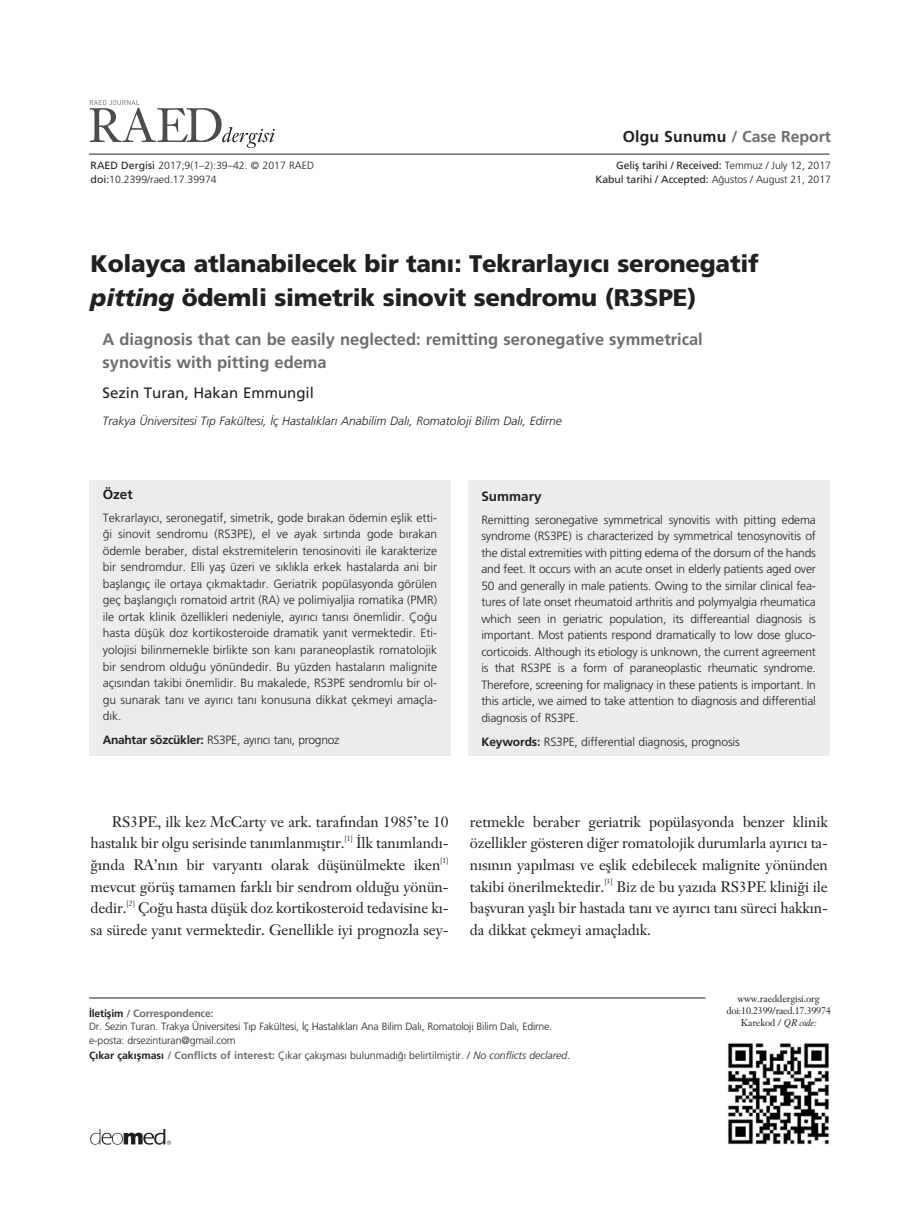
<style>
.page{position:relative;width:919px;height:1217px;background:#fff}
.page>*{position:absolute;margin:0;border:0;box-sizing:border-box;transform-origin:0 0}
.t1{font:900 24px/33.9px "Frutiger";letter-spacing:-.01em;color:#231f20}
.t2{font:700 16.5px/23px "Frutiger";color:#6c6d70}
.t3{font:700 15.75px "Frutiger";letter-spacing:.005em;color:#6c6d70}
.t4{font:15px/21.6px "Janson Text";letter-spacing:-.01em;color:#231f20}
.t5{font:15px "Frutiger";color:#231f20}
.t6{font:700 13.5px "Frutiger";color:#231f20}
.t7{font:300 12px/16.5px "Frutiger";letter-spacing:-.01em;color:#231f20;text-align:justify}
.t8{font:italic 300 12px "Frutiger";color:#231f20}
.t9{font:300 10.5px/13.5px "Frutiger";letter-spacing:-.015em;color:#231f20}
.t10{font:10.5px/13.5px "Frutiger";letter-spacing:-.01em;color:#231f20;text-align:right}
.t11{font:9.75px/12px "Janson Text";letter-spacing:-.015em;color:#231f20;text-align:center}
.t12{font:7.5px "Janson Text";color:#231f20}
.s1{font-weight:400}
.s2{color:#231f20}
.s3{font-weight:300}
.s4{font-style:italic}
.s5{font-weight:700}
.s6{font-weight:700;color:#6c6d70}
</style>
<div class="page">
<hr style="left:89px;top:997px;width:616px;height:1px;background:#231f20">
<img style="left:727px;top:1042px;width:102px;height:103px">
<svg style="left:90px;top:1129px;width:81px;height:15px"></svg>
<div style="left:468px;top:480px;width:361px;height:275px;background:#ececee"></div>
<hr style="left:89px;top:154px;width:740px;height:1px;background:#231f20">
<svg style="left:90px;top:100px;width:185px;height:48px"></svg>
<div style="left:89px;top:480px;width:361px;height:275px;background:#ececee"></div>
<p class="t9" style="left:91px;top:160px;width:225px"><span class="s1">RAED Dergisi</span> 2017;9(1–2):39–42. © 2017 RAED <span class="s1">doi:</span>10.2399/raed.17.39974</p>
<h3 class="t3" style="left:622px;top:130px;width:210px"><span class="s2">Olgu Sunumu</span> / Case Report</h3>
<p class="t10" style="left:595px;top:160px;width:237px">Gelifl tarihi / Received: <span class="s3">Temmuz / July 12, 2017<br></span>Kabul tarihi / Accepted: <span class="s3">A¤ustos / August 21, 2017</span></p>
<h1 class="t1" style="left:91px;top:249px;width:669px">Kolayca atlanabilecek bir tan›: Tekrarlay›c› seronegatif <span class="s4">pitting</span> ödemli simetrik sinovit sendromu (R3SPE)</h1>
<h2 class="t2" style="left:102px;top:329px;width:601px">A diagnosis that can be easily neglected: remitting seronegative symmetrical synovitis with pitting edema</h2>
<p class="t5" style="left:102px;top:387px;width:213px">Sezin Turan, Hakan Emmungil</p>
<p class="t8" style="left:102px;top:415px;width:460px">Trakya Üniversitesi T›p Fakültesi, ‹ç Hastal›klar› Anabilim Dal›, Romatoloji Bilim Dal›, Edirne</p>
<p class="t6" style="left:103px;top:489px;width:32px">Özet</p>
<p class="t7" style="left:103px;top:510px;width:336px">Tekrarlay›c›, seronegatif, simetrik, gode b›rakan ödemin efllik etti-¤i sinovit sendromu (RS3PE), el ve ayak s›rt›nda gode b›rakan ödemle beraber, distal ekstremitelerin tenosinoviti ile karakterize bir sendromdur. Elli yafl üzeri ve s›kl›kla erkek hastalarda ani bir bafllang›ç ile ortaya ç›kmaktad›r. Geriatrik popülasyonda görülen geç bafllang›çl› romatoid artrit (RA) ve polimiyaljia romatika (PMR) ile ortak klinik özellikleri nedeniyle, ay›r›c› tan›s› önemlidir. Ço¤u hasta düflük doz kortikosteroide dramatik yan›t vermektedir. Eti&shy;yolojisi bilinmemekle birlikte son kan› paraneoplastik romatolojik bir sendrom oldu¤u yönündedir. Bu yüzden hastalar›n malignite aç›s›ndan takibi önemlidir. Bu makalede, RS3PE sendromlu bir ol&shy;gu sunarak tan› ve ay›r›c› tan› konusuna dikkat çekmeyi amaçla&shy;d›k.</p>
<p class="t7" style="left:103px;top:732px;width:238px"><span class="s5">Anahtar sözcükler:</span> RS3PE, ay›r›c› tan›, prognoz</p>
<p class="t6" style="left:481px;top:490px;width:62px">Summary</p>
<p class="t7" style="left:481px;top:512px;width:336px">Remitting seronegative symmetrical synovitis with pitting edema syndrome (RS3PE) is characterized by symmetrical tenosynovitis of the distal extremities with pitting edema of the dorsum of the hands and feet. It occurs with an acute onset in elderly patients aged over 50 and generally in male patients. Owing to the similar clinical fea&shy;tures of late onset rheumatoid arthritis and polymyalgia rheumatica which seen in geriatric population, its differeantial diagnosis is important. Most patients respond dramatically to low dose gluco&shy;corticoids. Although its etiology is unknown, the current agreement is that RS3PE is a form of paraneoplastic rheumatic syndrome.<br>Therefore, screening for malignacy in these patients is important. In this article, we aimed to take attention to diagnosis and differential diagnosis of RS3PE.</p>
<p class="t7" style="left:481px;top:734px;width:260px"><span class="s5">Keywords:</span> RS3PE, differential diagnosis, prognosis</p>
<p class="t4" style="left:91px;top:811px;width:359px;text-indent:21px">RS3PE, ilk kez McCarty ve ark. taraf›ndan 1985’te 10 hastal›k bir olgu serisinde tan›mlanm›flt›r.</p>
<p class="t4" style="left:91px;top:833px;width:359px;text-indent:265px">‹lk tan›mland›- ¤›nda RA’n›n bir varyant› olarak düflünülmekte iken</p>
<p class="t12" style="left:344px;top:835px;width:10px">[1]</p>
<p class="t12" style="left:440px;top:856px;width:10px">[1]</p>
<p class="t4" style="left:91px;top:876px;width:359px">mevcut görüfl tamamen farkl› bir sendrom oldu¤u yönün&shy;dedir.</p>
<p class="t12" style="left:127px;top:900px;width:10px">[2]</p>
<p class="t4" style="left:91px;top:898px;width:359px;text-align:right">Ço¤u hasta düflük doz kortikosteroid tedavisine k›-<br>sa sürede yan›t vermektedir. Genellikle iyi prognozla sey-</p>
<p class="t4" style="left:470px;top:811px;width:359px;text-align:justify">retmekle beraber geriatrik popülasyonda benzer klinik özellikler gösteren di¤er romatolojik durumlarla ay›r›c› ta&shy;n›s›n›n yap›lmas› ve efllik edebilecek malignite yönünden takibi önerilmektedir.</p>
<p class="t12" style="left:604px;top:878px;width:10px">[3]</p>
<p class="t4" style="left:470px;top:876px;width:359px;text-align:justify;text-indent:146px">Biz de bu yaz›da RS3PE klini¤i ile baflvuran yafll› bir hastada tan› ve ay›r›c› tan› süreci hakk›n&shy;da dikkat çekmeyi amaçlad›k.</p>
<p class="t9" style="left:89px;top:1006px;width:464px"><span class="s5">‹letiflim</span> <span class="s6">/ Correspondence:<br></span>Dr. Sezin Turan. Trakya Üniversitesi T›p Fakültesi, ‹ç Hastal›klar› Ana Bilim Dal›, Romatoloji Bilim Dal›, Edirne. e-posta: drsezinturan@gmail.com</p>
<p class="t9" style="left:89px;top:1048px;width:482px"><span class="s5">Ç›kar çak›flmas›</span> <span class="s6">/ Conflicts of interest:</span> Ç›kar çak›flmas› bulunmad›¤› belirtilmifltir. / <span class="s4">No conflicts declared</span>.</p>
<p class="t11" style="left:726px;top:993px;width:106px">www.raeddergisi.org doi:10.2399/raed.17.39974<br>Karekod / <span class="s4">QR code:</span></p>
</div>
